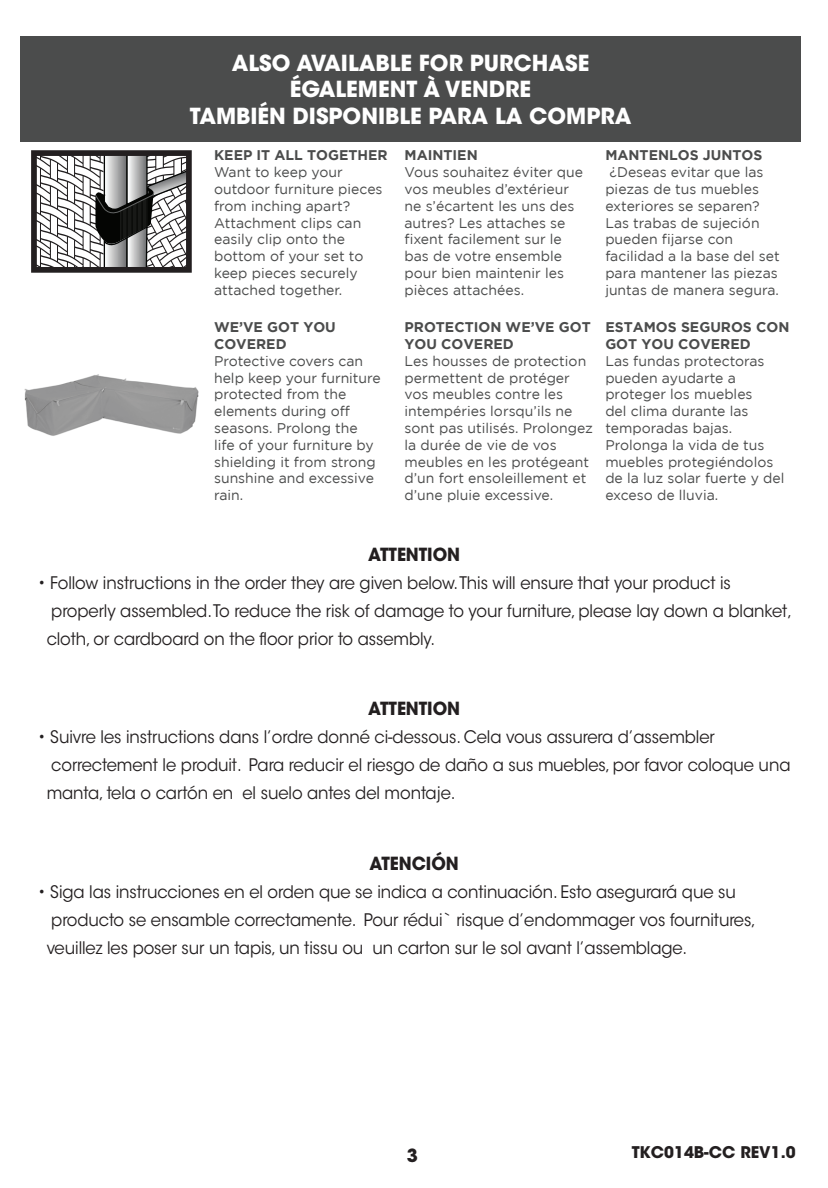
<style>
.page{position:relative;width:828px;height:1188px;background:#fff}
.page>*{position:absolute;margin:0;border:0;box-sizing:border-box;transform-origin:0 0}
.t1{font:700 22px/26.4px "ITC Avant Garde Std";color:#fff;text-align:center}
.t2{font:700 18px "ITC Avant Garde Std";letter-spacing:-.005em;color:#231f20;scale:.95 1}
.t3{font:700 18px "ITC Avant Garde Std";letter-spacing:-.005em;color:#231f20}
.t4{font:17.2px/28px "ITC Avant Garde Std";letter-spacing:-.005em;color:#231f20;scale:.95 1}
.t5{font:700 16px "ITC Avant Garde Std";color:#231f20}
.t6{font:14px/16.8px "Gotham";color:#4b4c4c}
.t7{font:700 14px/16.8px "Gotham";color:#4b4c4c}
</style>
<div class="page">
<div style="left:20px;top:37px;width:781px;height:105px;background:#4b4c4c"></div>
<svg style="left:38px;top:157px;width:147px;height:109px"></svg>
<div style="left:31px;top:150px;width:161px;height:123px;border:6px solid #231f20"></div>
<img style="left:24px;top:374px;width:175px;height:62px">
<h1 class="t1" style="left:190px;top:50px;width:443px">ALSO AVAILABLE FOR PURCHASE<br>ÉGALEMENT À VENDRE<br>TAMBIÉN DISPONIBLE PARA LA COMPRA</h1>
<p class="t7" style="left:214px;top:147px;width:175px">KEEP IT ALL TOGETHER</p>
<p class="t6" style="left:214px;top:164px;width:170px">Want to keep your outdoor furniture pieces from inching apart?<br>Attachment clips can easily clip onto the bottom of your set to keep pieces securely attached together.</p>
<p class="t7" style="left:214px;top:318px;width:123px">WE’VE GOT YOU<br>COVERED</p>
<p class="t6" style="left:214px;top:352px;width:168px">Protective covers can help keep your furniture protected from the elements during off seasons. Prolong the life of your furniture by shielding it from strong sunshine and excessive rain.</p>
<p class="t7" style="left:405px;top:147px;width:75px">MAINTIEN</p>
<p class="t6" style="left:405px;top:164px;width:180px">Vous souhaitez éviter que vos meubles d’extérieur ne s’écartent les uns des autres? Les attaches se fixent facilement sur le bas de votre ensemble pour bien maintenir les pièces attachées.</p>
<p class="t7" style="left:405px;top:318px;width:188px">PROTECTION WE’VE GOT<br>YOU COVERED</p>
<p class="t6" style="left:405px;top:352px;width:190px">Les housses de protection permettent de protéger vos meubles contre les intempéries lorsqu’ils ne sont pas utilisés. Prolongez la durée de vie de vos meubles en les protégeant d’un fort ensoleillement et d’une pluie excessive.</p>
<p class="t7" style="left:605px;top:147px;width:158px">MANTENLOS JUNTOS</p>
<p class="t6" style="left:605px;top:164px;width:176px;text-indent:4px">¿Deseas evitar que las piezas de tus muebles exteriores se separen?<br>Las trabas de sujeción pueden fijarse con facilidad a la base del set para mantener las piezas juntas de manera segura.</p>
<p class="t7" style="left:605px;top:318px;width:186px">ESTAMOS SEGUROS CON<br>GOT YOU COVERED</p>
<p class="t6" style="left:605px;top:352px;width:181px">Las fundas protectoras pueden ayudarte a proteger los muebles<br>del clima durante las temporadas bajas.<br>Prolonga la vida de tus muebles protegiéndolos de la luz solar fuerte y del exceso de lluvia.</p>
<p class="t2" style="left:368px;top:542px;width:98px">ATTENTION</p>
<p class="t4" style="left:47px;top:569px;width:786px;text-indent:-9px">• Follow instructions in the order they are given below. This will ensure that your product is properly assembled. To reduce the risk of damage to your furniture, please lay down a blanket, cloth, or cardboard on the floor prior to assembly.</p>
<p class="t2" style="left:368px;top:697px;width:98px">ATTENTION</p>
<p class="t4" style="left:47px;top:723px;width:784px;text-indent:-9px">• Suivre les instructions dans l’ordre donné ci-dessous. Cela vous assurera d’assembler correctement le produit. Para reducir el riesgo de daño a sus muebles, por favor coloque una manta, tela o cartón en el suelo antes del montaje.</p>
<p class="t2" style="left:370px;top:851px;width:95px">ATENCIÓN</p>
<p class="t4" style="left:47px;top:878px;width:748px;text-indent:-9px">• Siga las instrucciones en el orden que se indica a continuación. Esto asegurará que su producto se ensamble correctamente. Pour rédui` risque d’endommager vos fournitures, veuillez les poser sur un tapis, un tissu ou un carton sur le sol avant l’assemblage.</p>
<p class="t3" style="left:407px;top:1144px;width:13px">3</p>
<p class="t5" style="left:632px;top:1142px;width:165px">TKC014B-CC REV1.0</p>
</div>
